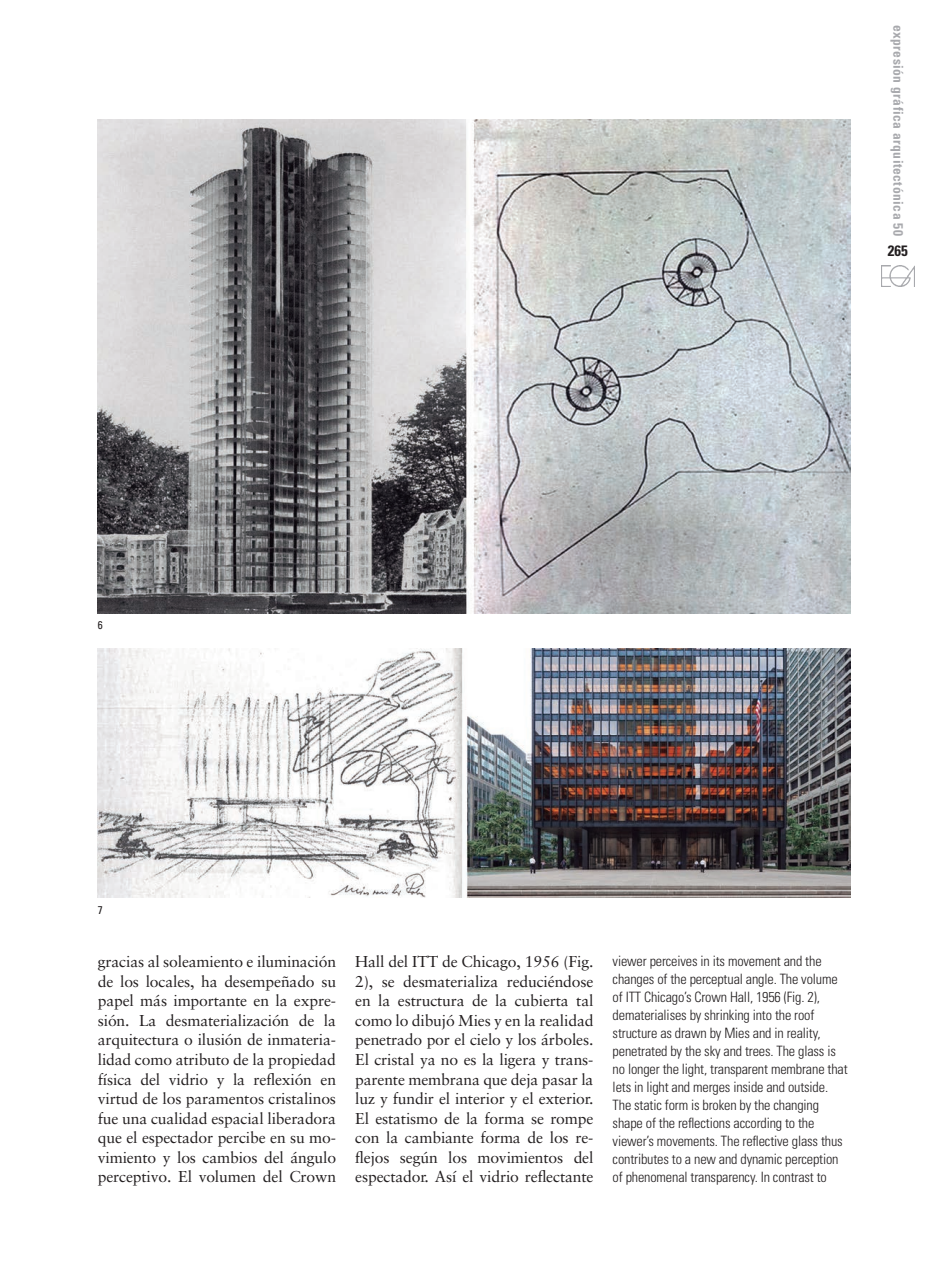
<style>
.page{position:relative;width:936px;height:1276px;background:#fff}
.page>*{position:absolute;margin:0;border:0;box-sizing:border-box;transform-origin:0 0}
.t1{font:15.75px/19.6px "Sabon";letter-spacing:-.01em;color:#231f20;text-align:justify}
.t2{font:700 condensed 15px "Univers";color:#231f20}
.t3{font:300 condensed 14.25px/18px "Univers";letter-spacing:-.01em;color:#231f20}
.t4{font:700 condensed 13.5px "Univers";letter-spacing:.035em;color:#a8a9ad}
.PIES_DE_FOTO_INGLES{font:condensed 11.25px "Univers";color:#231f20}
</style>
<div class="page">
<img style="left:881px;top:265px;width:33px;height:21px">
<img style="left:98px;top:119px;width:752px;height:494px">
<img style="left:98px;top:648px;width:752px;height:249px">
<p class="t4" style="left:906px;top:25px;width:213px;rotate:90deg">expresión gráfica arquitectónica 50</p>
<p class="t2" style="left:887px;top:242px;width:21px">265</p>
<p class="PIES_DE_FOTO_INGLES" style="left:98px;top:618px;width:6px">6</p>
<p class="PIES_DE_FOTO_INGLES" style="left:98px;top:902px;width:6px">7</p>
<p class="t1" style="left:98px;top:951px;width:240px">gracias al soleamiento e iluminación de los locales, ha desempeñado su papel más importante en la expre&shy;sión. La desmaterialización de la arquitectura o ilusión de inmateria&shy;lidad como atributo de la propiedad física del vidrio y la reflexión en virtud de los paramentos cristalinos fue una cualidad espacial liberadora que el espectador percibe en su mo&shy;vimiento y los cambios del ángulo perceptivo. El volumen del Crown</p>
<p class="t1" style="left:355px;top:951px;width:240px">Hall del ITT de Chicago, 1956 (Fig.<br>2), se desmaterializa reduciéndose en la estructura de la cubierta tal como lo dibujó Mies y en la realidad penetrado por el cielo y los árboles.<br>El cristal ya no es la ligera y trans&shy;parente membrana que deja pasar la luz y fundir el interior y el exterior.<br>El estatismo de la forma se rompe con la cambiante forma de los re&shy;flejos según los movimientos del espectador. Así el vidrio reflectante</p>
<p class="t3" style="left:612px;top:952px;width:236px">viewer perceives in its movement and the changes of the perceptual angle. The volume of ITT Chicago’s Crown Hall, 1956 (Fig. 2), dematerialises by shrinking into the roof structure as drawn by Mies and in reality, penetrated by the sky and trees. The glass is no longer the light, transparent membrane that lets in light and merges inside and outside.<br>The static form is broken by the changing shape of the reflections according to the viewer’s movements. The reflective glass thus contributes to a new and dynamic perception of phenomenal transparency. In contrast to</p>
</div>
